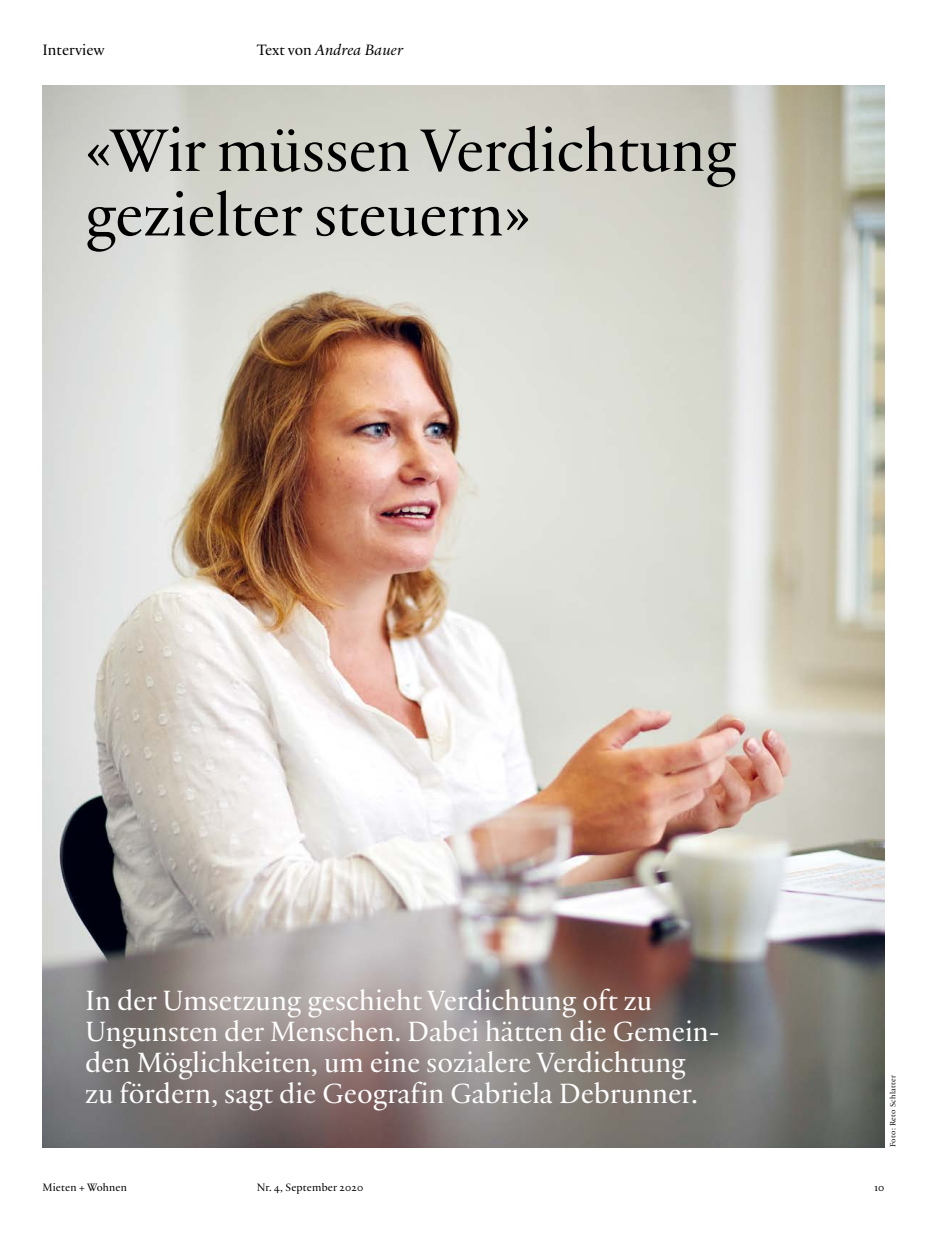
<style>
.page{position:relative;width:927px;height:1234px;background:#fff}
.page>*{position:absolute;margin:0;border:0;box-sizing:border-box;transform-origin:0 0}
.Titel_6___43_0{font:64.5px "Practice";letter-spacing:-.01em;color:#000}
.Lead_3___20_0{font:30px/30.9px "Practice";color:#fff}
.Spitzmarke{font:16.2px "Practice Regular Ita";color:#000}
.Spitzmarke-2{font:16.2px "Practice";color:#000}
.t1{font:11.55px "Practice";letter-spacing:.01em;color:#000}
.Fotograf_in{font:8.25px "Practice";letter-spacing:.03em;color:#000}
.s1{font-family:"Practice"}
</style>
<div class="page">
<img style="left:43px;top:85px;width:841px;height:1061px">
<p class="Spitzmarke-2" style="left:43px;top:39px;width:64px">Interview</p>
<p class="Spitzmarke" style="left:257px;top:38px;width:148px"><span class="s1">Text von</span> Andrea Bauer</p>
<h1 class="Titel_6___43_0" style="left:85px;top:108px;width:653px">«Wir müssen Verdichtung</h1>
<h1 class="Titel_6___43_0" style="left:85px;top:172px;width:447px">gezielter steuern»</h1>
<h2 class="Lead_3___20_0" style="left:85px;top:983px;width:637px">In der Umsetzung geschieht Verdichtung oft zu Ungunsten der Menschen. Dabei hätten die Gemein&shy;den Möglichkeiten, um eine sozialere Verdichtung zu fördern, sagt die Geografin Gabriela Debrunner.</h2>
<p class="Fotograf_in" style="left:887px;top:1146px;width:73px;rotate:-90deg">Foto: Reto Schlatter</p>
<p class="t1" style="left:43px;top:1179px;width:86px">Mieten + Wohnen</p>
<p class="t1" style="left:257px;top:1179px;width:108px">Nr. 4, September 2020</p>
<p class="t1" style="left:874px;top:1179px;width:12px">10</p>
</div>
